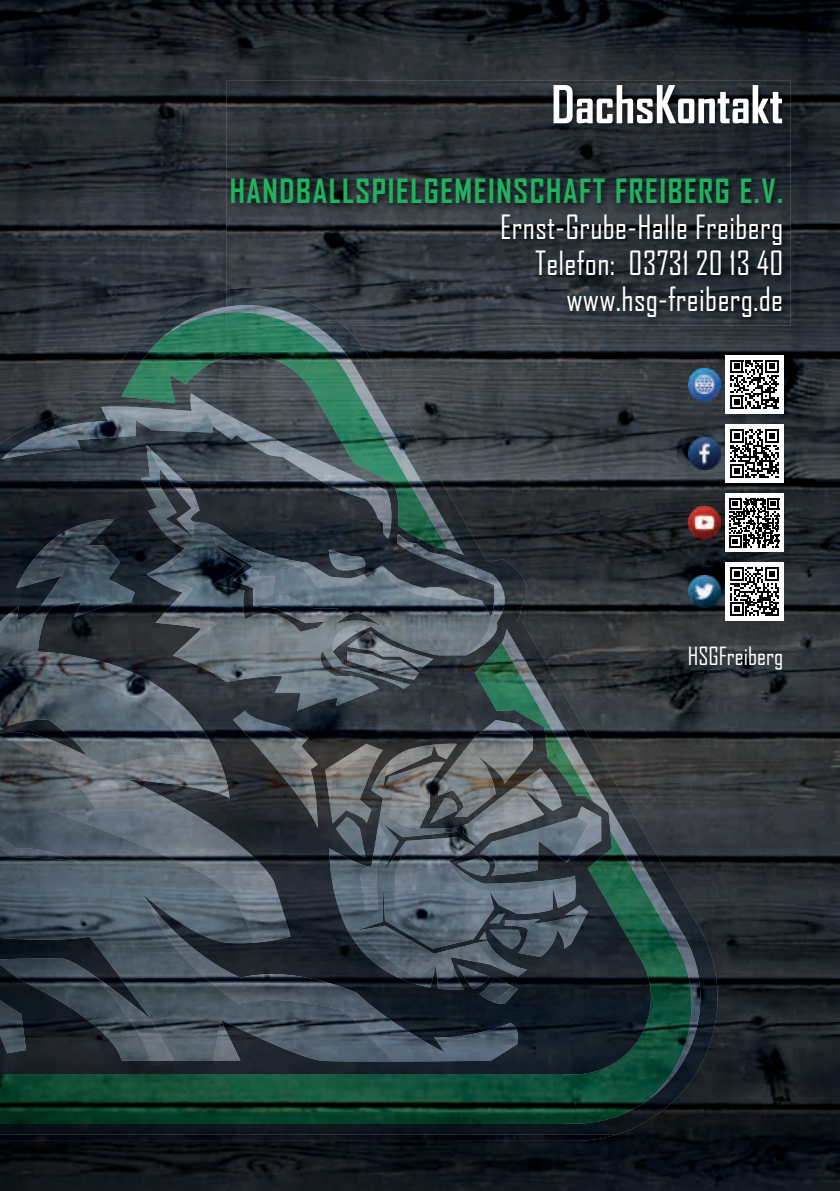
<style>
.page{position:relative;width:840px;height:1191px;background:#fff}
.page>*{position:absolute;margin:0;border:0;box-sizing:border-box;transform-origin:0 0}
.t1{font:700 50px "Agency FB";color:#fff}
.t2{font:32px/36px "Agency FB";letter-spacing:.01em;color:#fff;text-align:right}
.t3{font:700 32px "Agency FB";letter-spacing:.05em;color:#21b25f}
.t4{font:24px "Agency FB";color:#fff}
</style>
<div class="page">
<img style="left:0;top:0;width:839px;height:1191px">
<img style="left:0;top:1134px;width:617px;height:6px">
<img style="left:71px;top:289px;width:155px;height:281px">
<img style="left:431px;top:462px;width:71px;height:299px">
<img style="left:501px;top:559px;width:73px;height:575px">
<img style="left:72px;top:570px;width:142px;height:564px">
<img style="left:287px;top:711px;width:144px;height:423px">
<img style="left:214px;top:1061px;width:73px;height:73px">
<img style="left:573px;top:1110px;width:73px;height:24px">
<img style="left:645px;top:835px;width:72px;height:287px">
<img style="left:0;top:1060px;width:72px;height:74px">
<img style="left:490px;top:655px;width:11px;height:56px">
<img style="left:560px;top:1099px;width:70px;height:24px">
<img style="left:630px;top:1099px;width:70px;height:11px">
<img style="left:0;top:1074px;width:560px;height:49px">
<img style="left:141px;top:445px;width:349px;height:266px">
<img style="left:0;top:519px;width:131px;height:439px">
<img style="left:131px;top:590px;width:18px;height:368px">
<img style="left:290px;top:711px;width:27px;height:15px">
<img style="left:438px;top:720px;width:63px;height:48px">
<img style="left:325px;top:802px;width:4px;height:21px">
<img style="left:329px;top:761px;width:144px;height:141px">
<img style="left:462px;top:768px;width:39px;height:69px">
<img style="left:444px;top:798px;width:13px;height:25px">
<img style="left:494px;top:840px;width:7px;height:20px">
<img style="left:336px;top:817px;width:23px;height:40px">
<img style="left:494px;top:860px;width:7px;height:20px">
<img style="left:0;top:958px;width:149px;height:102px">
<img style="left:0;top:1000px;width:26px;height:53px">
<img style="left:163px;top:307px;width:300px;height:241px">
<img style="left:1px;top:393px;width:390px;height:146px">
<img style="left:146px;top:445px;width:53px;height:92px">
<img style="left:16px;top:525px;width:64px;height:63px">
<img style="left:397px;top:534px;width:107px;height:121px">
<img style="left:338px;top:548px;width:141px;height:52px">
<img style="left:338px;top:549px;width:27px;height:21px">
<img style="left:501px;top:629px;width:199px;height:470px">
<img style="left:371px;top:631px;width:62px;height:38px">
<img style="left:347px;top:651px;width:72px;height:28px">
<img style="left:479px;top:720px;width:53px;height:39px">
<img style="left:290px;top:726px;width:27px;height:102px">
<img style="left:434px;top:743px;width:23px;height:16px">
<img style="left:325px;top:744px;width:57px;height:58px">
<img style="left:375px;top:744px;width:59px;height:36px">
<img style="left:388px;top:762px;width:56px;height:66px">
<svg style="left:534px;top:768px;width:6px;height:4px"></svg>
<img style="left:467px;top:772px;width:67px;height:51px">
<img style="left:532px;top:773px;width:29px;height:38px">
<img style="left:359px;top:798px;width:29px;height:104px">
<img style="left:566px;top:806px;width:35px;height:56px">
<img style="left:394px;top:837px;width:100px;height:65px">
<img style="left:489px;top:880px;width:86px;height:34px">
<img style="left:149px;top:902px;width:368px;height:159px">
<img style="left:557px;top:905px;width:30px;height:43px">
<img style="left:365px;top:925px;width:152px;height:58px">
<svg style="left:479px;top:932px;width:12px;height:16px"></svg>
<img style="left:96px;top:976px;width:78px;height:84px">
<img style="left:212px;top:537px;width:126px;height:86px">
<img style="left:146px;top:546px;width:72px;height:105px">
<img style="left:0;top:606px;width:19px;height:27px">
<img style="left:332px;top:625px;width:39px;height:26px">
<img style="left:0;top:651px;width:290px;height:291px">
<img style="left:473px;top:790px;width:71px;height:50px">
<img style="left:0;top:837px;width:80px;height:25px">
<img style="left:492px;top:986px;width:25px;height:18px">
<img style="left:213px;top:1019px;width:27px;height:41px">
<img style="left:226px;top:81px;width:564px;height:244px">
<img style="left:226px;top:288px;width:117px;height:37px">
<img style="left:226px;top:305px;width:89px;height:20px">
<div style="left:725px;top:424px;width:57px;height:58px;background:#fff"></div>
<svg style="left:730px;top:429px;width:48px;height:49px"></svg>
<img style="left:687px;top:437px;width:32px;height:32px">
<div style="left:725px;top:563px;width:57px;height:57px;background:#fff"></div>
<svg style="left:730px;top:567px;width:48px;height:49px"></svg>
<img style="left:687px;top:576px;width:32px;height:32px">
<div style="left:725px;top:355px;width:57px;height:58px;background:#fff"></div>
<svg style="left:730px;top:360px;width:48px;height:49px"></svg>
<img style="left:687px;top:368px;width:32px;height:32px">
<div style="left:725px;top:493px;width:57px;height:58px;background:#fff"></div>
<svg style="left:729px;top:498px;width:49px;height:49px"></svg>
<img style="left:687px;top:506px;width:32px;height:32px">
<h1 class="t1" style="left:551px;top:73px;width:233px">DachsKontakt</h1>
<p class="t3" style="left:229px;top:171px;width:554px">HANDBALLSPIELGEMEINSCHAFT FREIBERG E.V.</p>
<p class="t2" style="left:500px;top:209px;width:284px">Ernst-Grube-Halle Freiberg<br>Telefon: 03731 20 13 40 www.hsg-freiberg.de</p>
<p class="t4" style="left:687px;top:641px;width:97px">HSGFreiberg</p>
</div>
